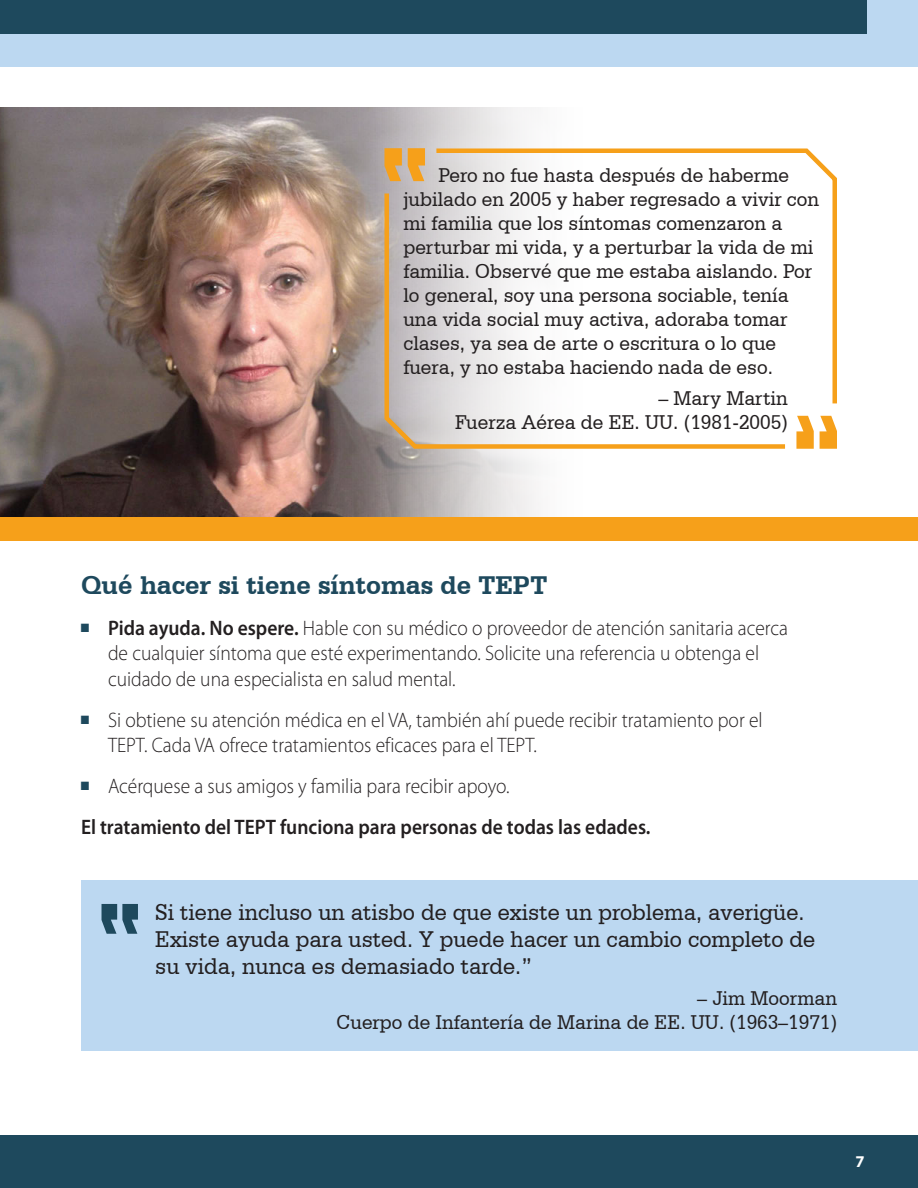
<style>
.page{position:relative;width:918px;height:1188px;background:#fff}
.page>*{position:absolute;margin:0;border:0;box-sizing:border-box;transform-origin:0 0}
.t1{font:700 27px "Serifa BT";color:#1e495d}
.t2{font:24px/27px "Serifa BT";color:#231f20;scale:.95 1}
.t3{font:21px/24px "Serifa BT";color:#231f20;scale:.95 1}
.t4{font:300 21px/25.5px "Myriad Pro";color:#231f20;scale:.93 1}
.t5{font:600 21px "Myriad Pro";color:#231f20;scale:.93 1}
.t6{font:700 16.5px "Myriad Pro";color:#fff}
.s1{color:#1e495d}
.s2{font-weight:600}
</style>
<div class="page">
<div style="left:0;top:1135px;width:918px;height:53px;background:#1e495d"></div>
<div style="left:0;top:0;width:918px;height:68px;background:#bcd8f1"></div>
<div style="left:0;top:0;width:866px;height:34px;background:#1e495d"></div>
<img style="left:0;top:108px;width:539px;height:409px">
<div style="left:0;top:517px;width:918px;height:23px;background:#f6a01a"></div>
<svg style="left:408px;top:148px;width:17px;height:33px"></svg>
<svg style="left:384px;top:148px;width:18px;height:33px"></svg>
<svg style="left:796px;top:416px;width:18px;height:33px"></svg>
<svg style="left:820px;top:416px;width:17px;height:33px"></svg>
<svg style="left:382px;top:189px;width:404px;height:264px"></svg>
<svg style="left:432px;top:144px;width:405px;height:264px"></svg>
<div style="left:81px;top:880px;width:837px;height:171px;background:#bcd8f1"></div>
<svg style="left:102px;top:904px;width:36px;height:30px"></svg>
<p class="t3" style="left:403px;top:163px;width:439px;text-indent:35px">Pero no fue hasta después de haberme jubilado en 2005 y haber regresado a vivir con mi familia que los síntomas comenzaron a perturbar mi vida, y a perturbar la vida de mi familia. Observé que me estaba aislando. Por lo general, soy una persona sociable, tenía una vida social muy activa, adoraba tomar clases, ya sea de arte o escritura o lo que fuera, y no estaba haciendo nada de eso.</p>
<p class="t3" style="left:658px;top:386px;width:138px">– Mary Martin</p>
<p class="t3" style="left:455px;top:410px;width:352px">Fuerza Aérea de EE. UU. (1981-2005)</p>
<h2 class="t1" style="left:81px;top:568px;width:468px">Qué hacer si tiene síntomas de TEPT</h2>
<p class="t4" style="left:108px;top:615px;width:733px;text-indent:-27px"><span class="s1">■</span> <span class="s2">Pida ayuda . No espere .</span> Hable con su médico o proveedor de atención sanitaria acerca de cualquier síntoma que esté experimentando. Solicite una referencia u obtenga el cuidado de una especialista en salud mental.</p>
<p class="t4" style="left:108px;top:707px;width:705px;text-indent:-27px"><span class="s1">■</span> Si obtiene su atención médica en el VA, también ahí puede recibir tratamiento por el<br>TEPT. Cada VA ofrece tratamientos eficaces para el TEPT.</p>
<p class="t4" style="left:81px;top:773px;width:462px"><span class="s1">■</span> Acérquese a sus amigos y familia para recibir apoyo.</p>
<p class="t5" style="left:81px;top:814px;width:614px">El tratamiento del TEPT funciona para personas de todas las edades .</p>
<p class="t2" style="left:155px;top:898px;width:696px">Si tiene incluso un atisbo de que existe un problema, averigüe.<br>Existe ayuda para usted. Y puede hacer un cambio completo de su vida, nunca es demasiado tarde.”</p>
<p class="t3" style="left:697px;top:986px;width:149px">– Jim Moorman</p>
<p class="t3" style="left:337px;top:1010px;width:528px">Cuerpo de Infantería de Marina de EE. UU. (1963–1971)</p>
<p class="t6" style="left:856px;top:1151px;width:11px">7</p>
</div>
